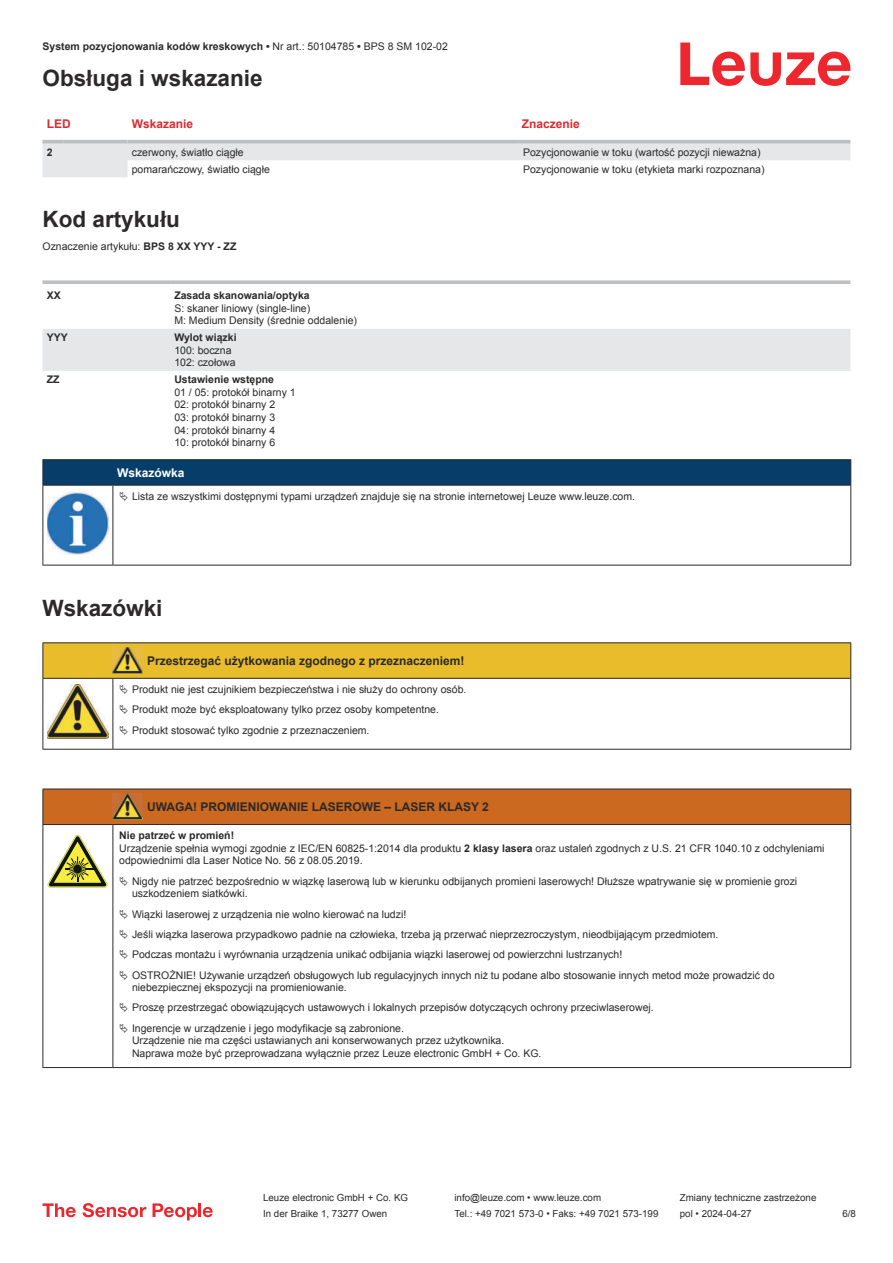
<style>
.page{position:relative;width:893px;height:1263px;background:#fff}
.page>*{position:absolute;margin:0;border:0;box-sizing:border-box;transform-origin:0 0}
.t1{font:700 22.5px "Arial";color:#2b292a}
.t2{font:700 12px "Arial";color:#2b292a}
.t3{font:700 12px "Arial";color:#db2a30}
.t4{font:700 12px "Arial";color:#fff}
.t5{font:10.5px/12.6px "Arial";color:#2b292a}
.t6{font:700 10.5px "Arial";color:#2b292a}
.t7{font:9.75px "Arial";color:#2b292a}
.s1{font-weight:400}
.s2{font-weight:700}
</style>
<div class="page">
<svg style="left:680px;top:43px;width:170px;height:43px"></svg>
<svg style="left:43px;top:143px;width:807px;height:34px"></svg>
<hr style="left:43px;top:140px;width:21px;height:3px;background:#bdbfc1">
<hr style="left:64px;top:140px;width:64px;height:3px;background:#bdbfc1">
<hr style="left:128px;top:140px;width:391px;height:3px;background:#bdbfc1">
<hr style="left:519px;top:140px;width:331px;height:3px;background:#bdbfc1">
<div style="left:43px;top:329px;width:807px;height:42px;background:#e6e7e9"></div>
<svg style="left:43px;top:280px;width:127px;height:4px"></svg>
<svg style="left:170px;top:280px;width:680px;height:4px;background:#c3c5c7"></svg>
<svg style="left:43px;top:1203px;width:33px;height:14px"></svg>
<svg style="left:83px;top:1203px;width:63px;height:14px"></svg>
<svg style="left:153px;top:1203px;width:44px;height:17px"></svg>
<hr style="left:198px;top:1203px;width:3px;height:14px;background:#ed272d">
<svg style="left:203px;top:1207px;width:10px;height:10px"></svg>
<svg style="left:44px;top:486px;width:806px;height:79px"></svg>
<hr style="left:43px;top:459px;width:70px;height:1px;background:#2b292a">
<hr style="left:43px;top:485px;width:70px;height:1px;background:#2b292a">
<hr style="left:113px;top:459px;width:738px;height:1px;background:#2b292a">
<svg style="left:43px;top:460px;width:808px;height:25px;background:#063c67"></svg>
<hr style="left:113px;top:485px;width:738px;height:1px;background:#2b292a">
<hr style="left:43px;top:486px;width:1px;height:75px;background:#2b292a">
<hr style="left:113px;top:486px;width:1px;height:75px;background:#2b292a">
<hr style="left:850px;top:486px;width:1px;height:75px;background:#2b292a">
<hr style="left:43px;top:565px;width:70px;height:1px;background:#2b292a">
<hr style="left:113px;top:565px;width:738px;height:1px;background:#2b292a">
<img style="left:47px;top:492px;width:61px;height:62px">
<div style="left:115px;top:486px;width:734px;height:20px;background:#fff"></div>
<hr style="left:43px;top:642px;width:70px;height:1px;background:#2b292a">
<hr style="left:113px;top:642px;width:30px;height:1px;background:#2b292a">
<hr style="left:143px;top:642px;width:708px;height:1px;background:#2b292a">
<hr style="left:43px;top:749px;width:70px;height:1px;background:#2b292a">
<hr style="left:113px;top:749px;width:30px;height:1px;background:#2b292a">
<hr style="left:143px;top:749px;width:708px;height:1px;background:#2b292a">
<div style="left:44px;top:790px;width:806px;height:34px;background:#ca691f"></div>
<hr style="left:43px;top:789px;width:70px;height:1px;background:#2b292a">
<hr style="left:43px;top:789px;width:1px;height:35px;background:#2b292a">
<hr style="left:43px;top:824px;width:70px;height:1px;background:#2b292a">
<hr style="left:113px;top:789px;width:30px;height:1px;background:#2b292a">
<hr style="left:113px;top:824px;width:30px;height:1px;background:#2b292a">
<hr style="left:143px;top:789px;width:708px;height:1px;background:#2b292a">
<hr style="left:850px;top:789px;width:1px;height:35px;background:#2b292a">
<hr style="left:143px;top:824px;width:708px;height:1px;background:#2b292a">
<hr style="left:43px;top:825px;width:1px;height:238px;background:#2b292a">
<hr style="left:113px;top:825px;width:1px;height:238px;background:#2b292a">
<hr style="left:850px;top:825px;width:1px;height:238px;background:#2b292a">
<hr style="left:43px;top:1067px;width:70px;height:1px;background:#2b292a">
<hr style="left:113px;top:1067px;width:30px;height:1px;background:#2b292a">
<hr style="left:143px;top:1067px;width:708px;height:1px;background:#2b292a">
<img style="left:113px;top:793px;width:30px;height:26px">
<svg style="left:47px;top:835px;width:60px;height:52px"></svg>
<svg style="left:43px;top:643px;width:808px;height:106px"></svg>
<p class="t6" style="left:43px;top:43px;width:407px">System pozycjonowania kodów kreskowych • <span class="s1">Nr art.: 50104785</span> • <span class="s1">BPS 8 SM 102-02</span></p>
<h1 class="t1" style="left:43px;top:63px;width:222px">Obsługa i wskazanie</h1>
<p class="t3" style="left:47px;top:115px;width:25px">LED</p>
<p class="t3" style="left:132px;top:119px;width:63px">Wskazanie</p>
<p class="t3" style="left:522px;top:119px;width:60px">Znaczenie</p>
<p class="t6" style="left:47px;top:148px;width:7px">2</p>
<p class="t5" style="left:132px;top:146px;width:113px">czerwony, światło ciągłe</p>
<p class="t5" style="left:523px;top:146px;width:239px">Pozycjonowanie w toku (wartość pozycji nieważna)</p>
<p class="t5" style="left:132px;top:162px;width:140px">pomarańczowy, światło ciągłe</p>
<p class="t5" style="left:523px;top:162px;width:243px">Pozycjonowanie w toku (etykieta marki rozpoznana)</p>
<h1 class="t1" style="left:43px;top:204px;width:139px">Kod artykułu</h1>
<p class="t5" style="left:43px;top:240px;width:195px">Oznaczenie artykułu: <span class="s2">BPS 8 XX YYY - ZZ</span></p>
<p class="t6" style="left:47px;top:288px;width:16px">XX</p>
<p class="t6" style="left:174px;top:288px;width:137px">Zasada skanowania/optyka</p>
<p class="t5" style="left:174px;top:301px;width:184px">S: skaner liniowy (single-line)<br>M: Medium Density (średnie oddalenie)</p>
<p class="t6" style="left:47px;top:330px;width:23px">YYY</p>
<p class="t6" style="left:174px;top:330px;width:64px">Wylot wiązki</p>
<p class="t5" style="left:174px;top:345px;width:63px">100: boczna<br>102: czołowa</p>
<p class="t6" style="left:47px;top:375px;width:14px">ZZ</p>
<p class="t6" style="left:174px;top:372px;width:101px">Ustawienie wstępne</p>
<p class="t5" style="left:174px;top:386px;width:123px">01 / 05: protokół binarny 1<br>02: protokół binarny 2<br>03: protokół binarny 3<br>04: protokół binarny 4<br>10: protokół binarny 6</p>
<p class="t4" style="left:117px;top:468px;width:69px">Wskazówka</p>
<p class="t5" style="left:132px;top:490px;width:505px">Lista ze wszystkimi dostępnymi typami urządzeń znajduje się na stronie internetowej Leuze www.leuze.com.</p>
<h1 class="t1" style="left:43px;top:600px;width:122px">Wskazówki</h1>
<p class="t2" style="left:147px;top:652px;width:319px">Przestrzegać użytkowania zgodnego z przeznaczeniem!</p>
<p class="t5" style="left:132px;top:679px;width:336px;line-height:20.2px">Produkt nie jest czujnikiem bezpieczeństwa i nie służy do ochrony osób.<br>Produkt może być eksploatowany tylko przez osoby kompetentne.<br>Produkt stosować tylko zgodnie z przeznaczeniem.</p>
<p class="t2" style="left:147px;top:798px;width:343px">UWAGA! PROMIENIOWANIE LASEROWE – LASER KLASY 2</p>
<p class="t5" style="left:119px;top:829px;width:707px"><span class="s2">Nie patrzeć w promień!<br></span>Urządzenie spełnia wymogi zgodnie z IEC/EN 60825-1:2014 dla produktu <span class="s2">2 klasy lasera</span> oraz ustaleń zgodnych z U.S. 21 CFR 1040.10 z odchyleniami odpowiednimi dla Laser Notice No. 56 z 08.05.2019.</p>
<p class="t5" style="left:132px;top:875px;width:667px">Nigdy nie patrzeć bezpośrednio w wiązkę laserową lub w kierunku odbijanych promieni laserowych! Dłuższe wpatrywanie się w promienie grozi uszkodzeniem siatkówki.</p>
<p class="t5" style="left:132px;top:904px;width:644px;line-height:20.2px">Wiązki laserowej z urządzenia nie wolno kierować na ludzi!<br>Jeśli wiązka laserowa przypadkowo padnie na człowieka, trzeba ją przerwać nieprzezroczystym, nieodbijającym przedmiotem.<br>Podczas montażu i wyrównania urządzenia unikać odbijania wiązki laserowej od powierzchni lustrzanych!<br>OSTROŻNIE! Używanie urządzeń obsługowych lub regulacyjnych innych niż tu podane albo stosowanie innych metod może prowadzić do</p>
<p class="t5" style="left:132px;top:977px;width:523px;line-height:20.2px">niebezpiecznej ekspozycji na promieniowanie.<br>Proszę przestrzegać obowiązujących ustawowych i lokalnych przepisów dotyczących ochrony przeciwlaserowej.<br>Ingerencje w urządzenie i jego modyfikacje są zabronione.</p>
<p class="t5" style="left:132px;top:1034px;width:411px">Urządzenie nie ma części ustawianych ani konserwowanych przez użytkownika.<br>Naprawa może być przeprowadzana wyłącznie przez Leuze electronic GmbH + Co. KG.</p>
<p class="t7" style="left:263px;top:1191px;width:146px">Leuze electronic GmbH + Co. KG</p>
<p class="t7" style="left:454px;top:1191px;width:148px">info@leuze.com • www.leuze.com</p>
<p class="t7" style="left:680px;top:1191px;width:138px">Zmiany techniczne zastrzeżone</p>
<p class="t7" style="left:263px;top:1210px;width:126px">In der Braike 1, 73277 Owen</p>
<p class="t7" style="left:454px;top:1207px;width:205px">Tel.: +49 7021 573-0 • Faks: +49 7021 573-199</p>
<p class="t7" style="left:680px;top:1207px;width:73px">pol • 2024-04-27</p>
<p class="t7" style="left:842px;top:1210px;width:15px">6 /8</p>
</div>
